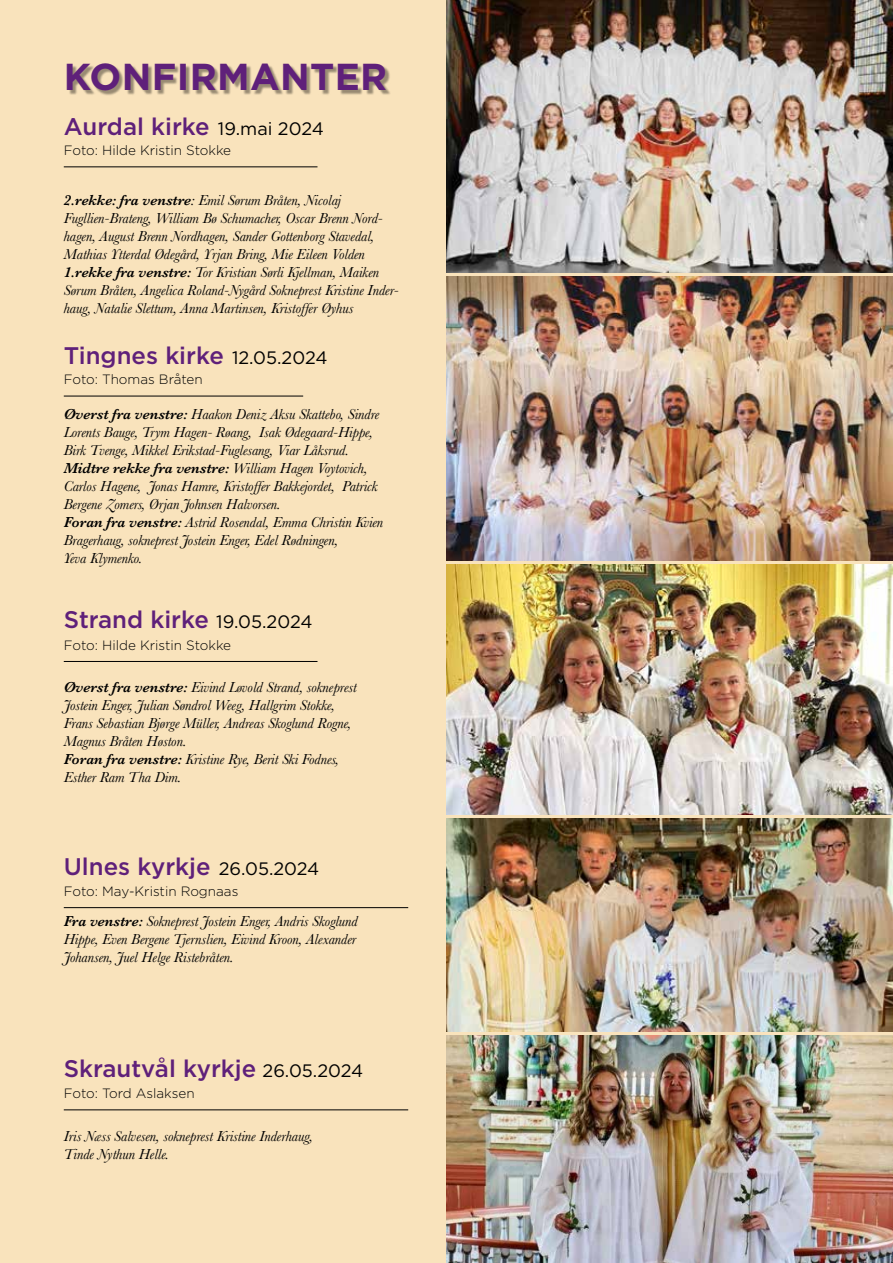
<style>
.page{position:relative;width:893px;height:1263px;background:#f9e3bc}
.page>*{position:absolute;margin:0;border:0;box-sizing:border-box;transform-origin:0 0}
.t1{font:700 37.5px "Gotham";letter-spacing:.01em;color:#5f207a}
.t2{font:500 24px "Gotham";color:#5f207a}
.t3{font:italic 15px/18px "Baskerville";letter-spacing:-.005em;color:#000}
.t4{font:300 13.5px "Gotham";color:#000}
.s1{font-weight:400;font-size:18px;color:#000}
.s2{font-weight:600}
</style>
<div class="page">
<div style="left:69px;top:65px;width:322px;height:30px;background:#000;opacity:.39"></div>
<hr style="left:64px;top:396px;width:239px;height:1px;background:#000">
<hr style="left:64px;top:167px;width:253px;height:1px;background:#000">
<hr style="left:64px;top:661px;width:253px;height:1px;background:#000">
<hr style="left:64px;top:907px;width:344px;height:1px;background:#000">
<hr style="left:64px;top:1109px;width:344px;height:1px;background:#000">
<img style="left:446px;top:0;width:447px;height:272px">
<img style="left:446px;top:1036px;width:447px;height:227px">
<img style="left:446px;top:818px;width:447px;height:214px">
<img style="left:446px;top:277px;width:447px;height:283px">
<img style="left:446px;top:565px;width:447px;height:249px">
<h1 class="t1" style="left:64px;top:52px;width:325px">KONFIRMANTER</h1>
<h2 class="t2" style="left:64px;top:110px;width:261px">Aurdal kirke <span class="s1">19.mai 2024</span></h2>
<p class="t4" style="left:64px;top:142px;width:169px">Foto: Hilde Kristin Stokke</p>
<p class="t3" style="left:64px;top:191px;width:336px"><span class="s2">2.rekke: fra venstre</span>: Emil Sørum Bråten, Nicolaj Fugllien-Brateng, William Bø Schumacher, Oscar Brenn Nord&shy;hagen, August Brenn Nordhagen, Sander Gottenborg Stavedal, Mathias Ytterdal Ødegård, Yrjan Bring, Mie Eileen Volden <span class="s2">1.rekke fra venstre:</span> Tor Kristian Sørli Kjellman, Maiken Sørum Bråten, Angelica Roland-Nygård Sokneprest Kristine Inder&shy;haug, Natalie Slettum, Anna Martinsen, Kristoffer Øyhus</p>
<h2 class="t2" style="left:64px;top:340px;width:265px">Tingnes kirke <span class="s1">12.05.2024</span></h2>
<p class="t4" style="left:64px;top:371px;width:141px">Foto: Thomas Bråten</p>
<p class="t3" style="left:64px;top:405px;width:321px"><span class="s2">Øverst fra venstre:</span> Haakon Deniz Aksu Skattebo, Sindre Lorents Bauge, Trym Hagen- Røang, Isak Ødegaard-Hippe, Birk Tvenge, Mikkel Erikstad-Fuglesang, Viar Låksrud.<br><span class="s2">Midtre rekke fra venstre:</span> William Hagen Voytovich, Carlos Hagene, Jonas Hamre, Kristoffer Bakkejordet, Patrick Bergene Zomers, Ørjan Johnsen Halvorsen.<br><span class="s2">Foran fra venstre:</span> Astrid Rosendal, Emma Christin Kvien Bragerhaug, sokneprest Jostein Enger, Edel Rødningen,<br>Yeva Klymenko.</p>
<h2 class="t2" style="left:64px;top:603px;width:250px">Strand kirke <span class="s1">19.05.2024</span></h2>
<p class="t4" style="left:64px;top:636px;width:169px">Foto: Hilde Kristin Stokke</p>
<p class="t3" style="left:64px;top:678px;width:294px"><span class="s2">Øverst fra venstre:</span> Eivind Løvold Strand, sokneprest Jostein Enger, Julian Søndrol Weeg, Hallgrim Stokke, Frans Sebastian Bjørge Müller, Andreas Skoglund Rogne, Magnus Bråten Høston.<br><span class="s2">Foran fra venstre:</span> Kristine Rye, Berit Ski Fodnes, Esther Ram Tha Dim.</p>
<h2 class="t2" style="left:64px;top:851px;width:257px">Ulnes kyrkje <span class="s1">26.05.2024</span></h2>
<p class="t3" style="left:64px;top:912px;width:296px;text-align:justify"><span class="s2">Fra venstre:</span> Sokneprest Jostein Enger, Andris Skoglund Hippe, Even Bergene Tjernslien, Eivind Kroon, Alexander Johansen, Juel Helge Ristebråten.</p>
<p class="t4" style="left:64px;top:883px;width:176px">Foto: May-Kristin Rognaas</p>
<h2 class="t2" style="left:64px;top:1053px;width:301px">Skrautvål kyrkje <span class="s1">26.05.2024</span></h2>
<p class="t4" style="left:64px;top:1085px;width:132px">Foto: Tord Aslaksen</p>
<p class="t3" style="left:64px;top:1127px;width:251px">Iris Næss Salvesen, sokneprest Kristine Inderhaug,<br>Tinde Nythun Helle.</p>
</div>
